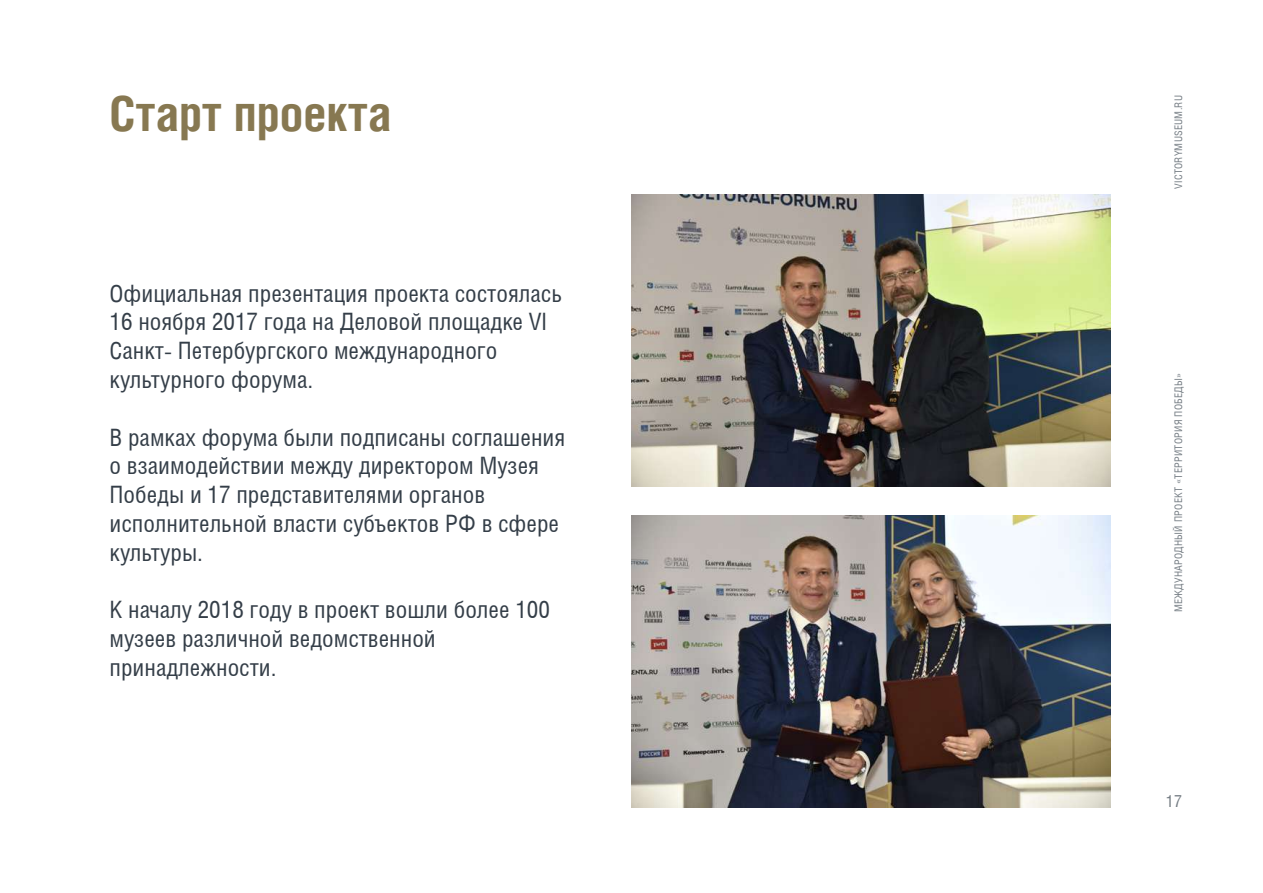
<style>
.page{position:relative;width:1263px;height:893px;background:#fff}
.page>*{position:absolute;margin:0;border:0;box-sizing:border-box;transform-origin:0 0}
.t1{font:700 49.5px "Helios Cond";color:#877851}
.t2{font:24px/28.8px "Helios Cond";color:#343e48}
.t3{font:16.5px "Helios Cond";color:#747c83}
.t4{font:10.5px "Helios Cond";letter-spacing:.025em;color:#747c83}
</style>
<div class="page">
<img style="left:631px;top:195px;width:479px;height:292px">
<img style="left:631px;top:515px;width:479px;height:292px">
<h1 class="t1" style="left:110px;top:84px;width:283px">Старт проекта</h1>
<p class="t2" style="left:110px;top:278px;width:454px">Официальная презентация проекта состоялась 16 ноября 2017 года на Деловой площадке VI Санкт- Петербургского международного культурного форума.</p>
<p class="t2" style="left:110px;top:422px;width:457px">В рамках форума были подписаны соглашения о взаимодействии между директором Музея Победы и 17 представителями органов исполнительной власти субъектов РФ в сфере культуры.</p>
<p class="t2" style="left:110px;top:595px;width:442px">К началу 2018 году в проект вошли более 100 музеев различной ведомственной принадлежности.</p>
<p class="t4" style="left:1172px;top:189px;width:95px;rotate:-90deg">VICTORYMUSEUM.RU</p>
<p class="t4" style="left:1172px;top:612px;width:241px;rotate:-90deg">МЕЖДУНАРОДНЫЙ ПРОЕКТ «ТЕРРИТОРИЯ ПОБЕДЫ»</p>
<p class="t3" style="left:1166px;top:792px;width:18px">17</p>
</div>
